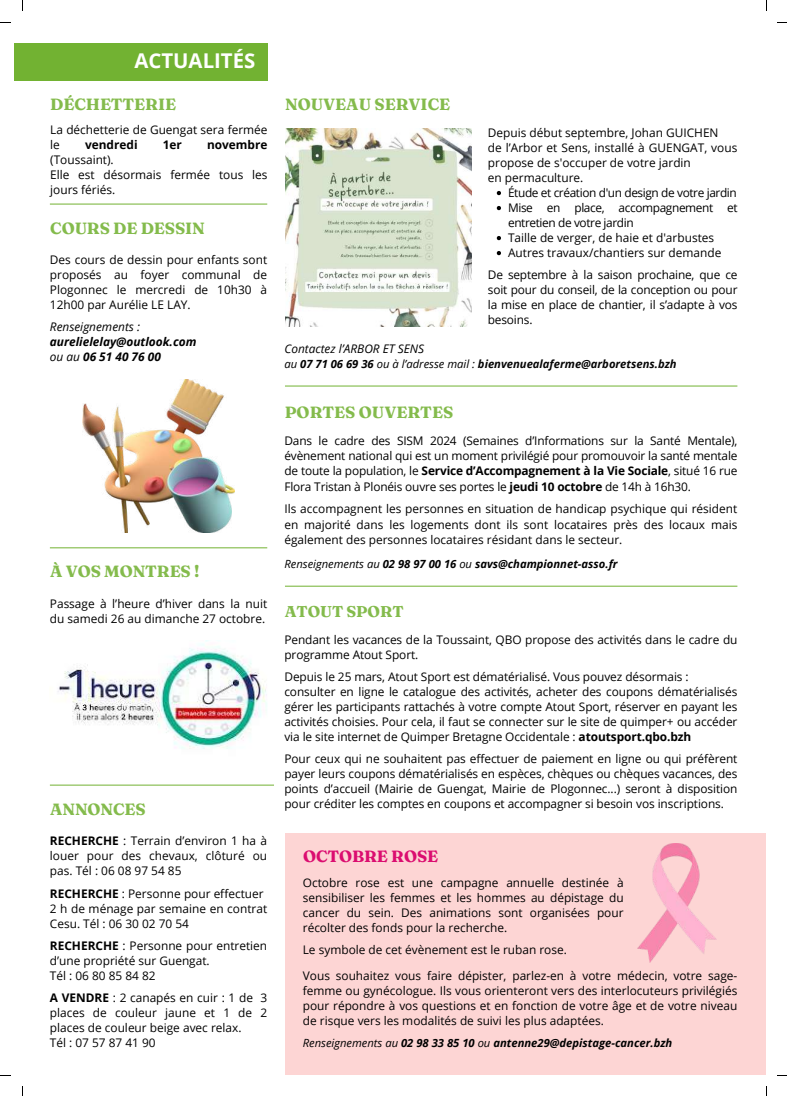
<style>
.page{position:relative;width:787px;height:1096px;background:#fff}
.page>*{position:absolute;margin:0;border:0;box-sizing:border-box;transform-origin:0 0}
.t1{font:700 20.38px "Open Sans";color:#fff}
.t2{font:700 16.25px "Fraunces 9 pt";letter-spacing:-.005em;color:#84bb4c}
.t3{font:700 16.25px "Fraunces 9 pt";letter-spacing:-.005em;color:#db0d70}
.t4{font:700 15.62px "Fraunces 9 pt";letter-spacing:-.005em;color:#84bb4c}
.t5{font:11.88px/15px "Open Sans";color:#000}
.t6{font:11.88px/15px "Open Sans";letter-spacing:-.03em;color:#000}
.t7{font:italic 700 11.88px/15px "Open Sans";color:#000}
.t8{font:italic 11.88px "Open Sans";color:#000}
.t9{font:700 11.88px "Open Sans";color:#000}
.t10{font:italic 700 11.25px "Open Sans";color:#000}
.t11{font:italic 700 11.25px "Open Sans";color:#050505}
.s1{font-weight:400}
.s2{font-weight:700}
.s3{font-weight:400;color:#000}
.s4{color:#000}
</style>
<div class="page">
<img style="left:58px;top:640px;width:209px;height:109px">
<img style="left:83px;top:379px;width:152px;height:154px">
<div style="left:286px;top:832px;width:480px;height:242px;background:#fdd5d4"></div>
<img style="left:638px;top:843px;width:78px;height:118px">
<hr style="left:285px;top:585px;width:452px;height:1px;background:#72b232">
<hr style="left:50px;top:784px;width:224px;height:1px;background:#72b232">
<hr style="left:50px;top:547px;width:217px;height:1px;background:#72b232">
<hr style="left:50px;top:203px;width:217px;height:1px;background:#72b232">
<img style="left:285px;top:129px;width:187px;height:197px">
<svg style="left:497px;top:191px;width:4px;height:4px"></svg>
<svg style="left:497px;top:206px;width:4px;height:4px"></svg>
<svg style="left:497px;top:236px;width:4px;height:4px"></svg>
<svg style="left:497px;top:251px;width:4px;height:4px"></svg>
<hr style="left:285px;top:385px;width:452px;height:1px;background:#72b232">
<div style="left:14px;top:43px;width:253px;height:37px;background:#72b232"></div>
<h1 class="t1" style="left:134px;top:46px;width:122px">ACTUALITÉS</h1>
<h2 class="t2" style="left:50px;top:94px;width:127px">DÉCHETTERIE</h2>
<p class="t5" style="left:50px;top:122px;width:219px">La déchetterie de Guengat sera fermée le</p>
<p class="t9" style="left:85px;top:136px;width:54px">vendredi</p>
<p class="t9" style="left:163px;top:136px;width:21px">1er</p>
<p class="t9" style="left:207px;top:136px;width:62px">novembre</p>
<p class="t5" style="left:50px;top:152px;width:219px">(Toussaint).<br>Elle est désormais fermée tous les jours fériés.</p>
<h2 class="t2" style="left:50px;top:218px;width:156px">COURS DE DESSIN</h2>
<p class="t5" style="left:50px;top:252px;width:219px;text-align:justify">Des cours de dessin pour enfants sont proposés au foyer communal de Plogonnec le mercredi de 10h30 à 12h00 par Aurélie LE LAY.</p>
<p class="t8" style="left:50px;top:319px;width:92px">Renseignements :</p>
<p class="t7" style="left:50px;top:334px;width:148px">aurelielelay@outlook.com <span class="s1">ou au</span> 06 51 40 76 00</p>
<h2 class="t2" style="left:50px;top:561px;width:151px">À VOS MONTRES !</h2>
<p class="t5" style="left:50px;top:596px;width:219px">Passage à l’heure d’hiver dans la nuit du samedi 26 au dimanche 27 octobre.</p>
<h2 class="t2" style="left:50px;top:798px;width:97px">ANNONCES</h2>
<p class="t5" style="left:50px;top:833px;width:219px;text-align:justify"><span class="s2">RECHERCHE</span> : Terrain d’environ 1 ha à louer pour des chevaux, clôturé ou pas. Tél : 06 08 97 54 85</p>
<p class="t5" style="left:50px;top:885px;width:219px"><span class="s2">RECHERCHE</span> : Personne pour effectuer<br>2 h de ménage par semaine en contrat<br>Cesu. Tél : 06 30 02 70 54</p>
<p class="t5" style="left:50px;top:937px;width:219px"><span class="s2">RECHERCHE</span> : Personne pour entretien d’une propriété sur Guengat.<br>Tél : 06 80 85 84 82</p>
<p class="t5" style="left:50px;top:989px;width:219px"><span class="s2">A VENDRE</span> : 2 canapés en cuir : 1 de 3 places de couleur jaune et 1 de 2 places de couleur beige avec relax.<br>Tél : 07 57 87 41 90</p>
<h2 class="t2" style="left:285px;top:94px;width:166px">NOUVEAU SERVICE</h2>
<p class="t5" style="left:488px;top:125px;width:251px">Depuis début septembre, Johan GUICHEN<br>de l’Arbor et Sens, installé à GUENGAT, vous propose de s'occuper de votre jardin<br>en permaculture.</p>
<p class="t6" style="left:508px;top:185px;width:231px">Étude et création d'un design de votre jardin Mise en place, accompagnement et entretien de votre jardin<br>Taille de verger, de haie et d'arbustes Autres travaux/chantiers sur demande</p>
<p class="t5" style="left:488px;top:267px;width:251px;text-align:justify">De septembre à la saison prochaine, que ce soit pour du conseil, de la conception ou pour la mise en place de chantier, il s’adapte à vos besoins.</p>
<p class="t8" style="left:284px;top:340px;width:141px">Contactez l’ARBOR ET SENS</p>
<p class="t11" style="left:284px;top:355px;width:394px"><span class="s3">au</span> <span class="s4">07 71 06 69 36</span> <span class="s3">ou à l’adresse mail :</span> bienvenuealaferme@arboretsens.bzh</p>
<h2 class="t2" style="left:285px;top:401px;width:170px">PORTES OUVERTES</h2>
<p class="t5" style="left:284px;top:432px;width:455px;line-height:15.4px;text-align:justify">Dans le cadre des SISM 2024 (Semaines d’Informations sur la Santé Mentale), évènement national qui est un moment privilégié pour promouvoir la santé mentale de toute la population, le <span class="s2">Service d’Accompagnement à la Vie Sociale</span>, situé 16 rue Flora Tristan à Plonéis ouvre ses portes le <span class="s2">jeudi 10 octobre</span> de 14h à 16h30.</p>
<p class="t5" style="left:284px;top:501px;width:454px;line-height:15.4px;text-align:justify">Ils accompagnent les personnes en situation de handicap psychique qui résident en majorité dans les logements dont ils sont locataires près des locaux mais également des personnes locataires résidant dans le secteur.</p>
<p class="t10" style="left:284px;top:556px;width:335px"><span class="s1">Renseignements au</span> 02 98 97 00 16 <span class="s1">ou</span> savs@championnet-asso.fr</p>
<h3 class="t4" style="left:285px;top:601px;width:120px">ATOUT SPORT</h3>
<p class="t5" style="left:284px;top:632px;width:454px">Pendant les vacances de la Toussaint, QBO propose des activités dans le cadre du programme Atout Sport.</p>
<p class="t5" style="left:284px;top:669px;width:455px">Depuis le 25 mars, Atout Sport est dématérialisé. Vous pouvez désormais : consulter en ligne le catalogue des activités, acheter des coupons dématérialisés gérer les participants rattachés à votre compte Atout Sport, réserver en payant les activités choisies. Pour cela, il faut se connecter sur le site de quimper+ ou accéder via le site internet de Quimper Bretagne Occidentale : <span class="s2">atoutsport.qbo.bzh</span></p>
<p class="t5" style="left:284px;top:751px;width:455px;text-align:justify">Pour ceux qui ne souhaitent pas effectuer de paiement en ligne ou qui préfèrent payer leurs coupons dématérialisés en espèces, chèques ou chèques vacances, des points d’accueil (Mairie de Guengat, Mairie de Plogonnec...) seront à disposition pour créditer les comptes en coupons et accompagner si besoin vos inscriptions.</p>
<h2 class="t3" style="left:303px;top:845px;width:136px">OCTOBRE ROSE</h2>
<p class="t5" style="left:303px;top:874px;width:322px;text-align:justify">Octobre rose est une campagne annuelle destinée à sensibiliser les femmes et les hommes au dépistage du cancer du sein. Des animations sont organisées pour récolter des fonds pour la recherche.</p>
<p class="t5" style="left:303px;top:941px;width:266px">Le symbole de cet évènement est le ruban rose.</p>
<p class="t5" style="left:303px;top:967px;width:436px;text-align:justify">Vous souhaitez vous faire dépister, parlez-en à votre médecin, votre sage&shy;femme ou gynécologue. Ils vous orienteront vers des interlocuteurs privilégiés pour répondre à vos questions et en fonction de votre âge et de votre niveau de risque vers les modalités de suivi les plus adaptées.</p>
<p class="t10" style="left:303px;top:1034px;width:371px"><span class="s1">Renseignements au</span> 02 98 33 85 10 <span class="s1">ou</span> antenne29@depistage-cancer.bzh</p>
</div>
